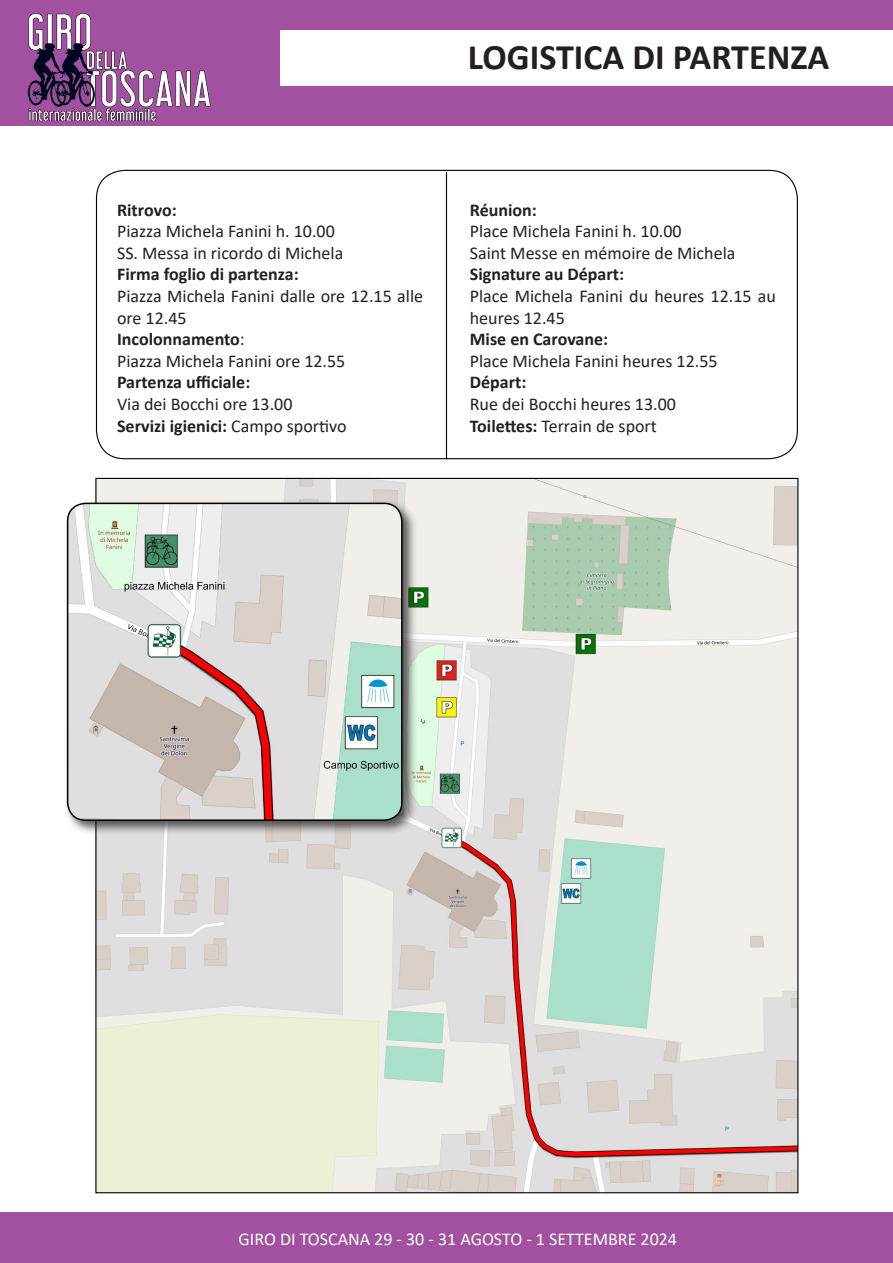
<style>
.page{position:relative;width:893px;height:1263px;background:#fff}
.page>*{position:absolute;margin:0;border:0;box-sizing:border-box;transform-origin:0 0}
.t1{font:700 36px "Calibri";color:#231f20}
.t2{font:18px/21.6px "Calibri";color:#231f20}
.t3{font:700 18px "Calibri";color:#231f20}
.t4{font:18px "Calibri";color:#fff}
.s1{font-weight:700}
</style>
<div class="page">
<hr style="left:446px;top:172px;width:1px;height:287px;background:#000">
<img style="left:97px;top:480px;width:699px;height:711px">
<div style="left:0;top:0;width:893px;height:126px;background:#a1519f"></div>
<img style="left:28px;top:13px;width:183px;height:109px">
<div style="left:281px;top:30px;width:612px;height:56px;background:#fff"></div>
<div style="left:0;top:1213px;width:893px;height:50px;background:#a1519f"></div>
<div style="left:64px;top:500px;width:354px;height:336px;background:#231f20;opacity:.75"></div>
<img style="left:68px;top:503px;width:334px;height:317px">
<div style="left:67px;top:503px;width:336px;height:318px;border:2px solid #000;border-radius:18px"></div>
<hr style="left:892px;top:0;width:1px;height:125px;background:#a1519f">
<h1 class="t1" style="left:468px;top:31px;width:363px">LOGISTICA DI PARTENZA</h1>
<p class="t3" style="left:117px;top:197px;width:61px">Ritrovo:</p>
<p class="t2" style="left:117px;top:220px;width:228px">Piazza Michela Fanini h. 10.00<br>SS. Messa in ricordo di Michela</p>
<p class="t3" style="left:117px;top:262px;width:183px">Firma foglio di partenza:</p>
<p class="t2" style="left:117px;top:285px;width:307px">Piazza Michela Fanini dalle ore 12.15 alle ore 12.45<br><span class="s1">Incolonnamento</span>:<br>Piazza Michela Fanini ore 12.55</p>
<p class="t3" style="left:117px;top:370px;width:135px">Partenza ufficiale:</p>
<p class="t2" style="left:117px;top:393px;width:231px">Via dei Bocchi ore 13.00<br><span class="s1">Servizi igienici:</span> Campo sportivo</p>
<p class="t3" style="left:470px;top:197px;width:69px">Réunion:</p>
<p class="t2" style="left:470px;top:220px;width:267px">Place Michela Fanini h. 10.00<br>Saint Messe en mémoire de Michela</p>
<p class="t3" style="left:470px;top:262px;width:156px">Signature au Départ:</p>
<p class="t2" style="left:470px;top:285px;width:308px">Place Michela Fanini du heures 12.15 au heures 12.45</p>
<p class="t3" style="left:470px;top:326px;width:140px">Mise en Carovane:</p>
<p class="t2" style="left:470px;top:349px;width:249px">Place Michela Fanini heures 12.55</p>
<p class="t3" style="left:470px;top:370px;width:58px">Départ:</p>
<p class="t2" style="left:470px;top:393px;width:208px">Rue dei Bocchi heures 13.00<br><span class="s1">Toilettes:</span> Terrain de sport</p>
<p class="t4" style="left:239px;top:1227px;width:440px">GIRO DI TOSCANA 29 - 30 - 31 AGOSTO - 1 SETTEMBRE 2024</p>
</div>
